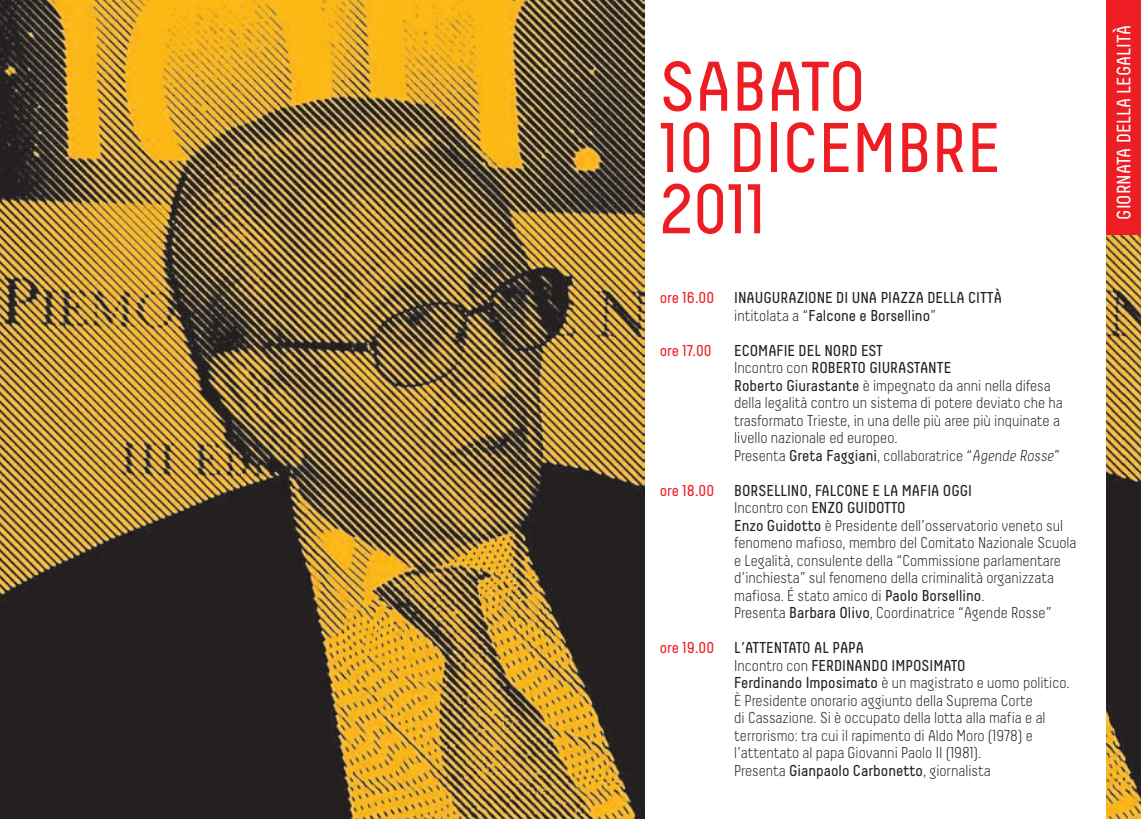
<style>
.page{position:relative;width:1141px;height:819px;background:#fff}
.page>*{position:absolute;margin:0;border:0;box-sizing:border-box;transform-origin:0 0}
.t1{font:70px/61.2px "Decima";color:#ee1d23}
.t2{font:19.25px "Decima";color:#fff}
.t3{font:300 15.75px/17.5px "Decima";color:#231f20}
.t4{font:15.75px/17.5px "Decima";color:#231f20}
.t5{font:15.75px "Decima";color:#ee1d23}
.s1{font-weight:300}
.s2{font-weight:400}
.s3{font-style:italic}
</style>
<div class="page">
<img style="left:0;top:0;width:645px;height:819px">
<img style="left:1106px;top:234px;width:35px;height:585px">
<div style="left:1106px;top:0;width:35px;height:234px;background:#ee1d23"></div>
<h1 class="t1" style="left:660px;top:55px;width:342px">SABATO<br>10 DICEMBRE<br>2011</h1>
<p class="t5" style="left:660px;top:289px;width:56px">ORE 16.00</p>
<p class="t4" style="left:734px;top:289px;width:269px">INAUGURAZIONE DI UNA PIAZZA DELLA CITTÀ <span class="s1">intitolata a “</span>FALCONE E BORSELLINO<span class="s1">”</span></p>
<p class="t5" style="left:660px;top:341px;width:53px">ORE 17.00</p>
<p class="t3" style="left:734px;top:341px;width:330px"><span class="s2">ECOMAFIE DEL NORD EST<br></span>Incontro con <span class="s2">ROBERTO GIURASTANTE<br>ROBERTO GIURASTANTE</span> è impegnato da anni nella difesa della legalità contro un sistema di potere deviato che ha trasformato Trieste, in una delle più aree più inquinate a livello nazionale ed europeo.<br>Presenta <span class="s2">GRETA FAGGIANI</span>, collaboratrice “<span class="s3">Agende Rosse</span>”</p>
<p class="t5" style="left:660px;top:481px;width:56px">ORE 18.00</p>
<p class="t3" style="left:734px;top:481px;width:344px"><span class="s2">BORSELLINO, FALCONE E LA MAFIA OGGI<br></span>Incontro con <span class="s2">ENZO GU IDOTTO<br>ENZO GUIDOTTO</span> è Presidente dell’osservatorio veneto sul fenomeno mafioso, membro del Comitato Nazionale Scuola e Legalità, consulente della “Commissione parlamentare d’inchiesta” sul fenomeno della criminalità organizzata mafiosa. É stato amico di <span class="s2">PAOLO BORSELLINO</span>.<br>Presenta <span class="s2">BARBARA OLIVO</span>, Coordinatrice “Agende Rosse”</p>
<p class="t5" style="left:660px;top:639px;width:56px">ORE 19.00</p>
<p class="t3" style="left:734px;top:639px;width:337px"><span class="s2">L’ATTENTATO AL PAPA<br></span>Incontro con <span class="s2">FERDINANDO IMPOSIMATO<br>FERDINANDO IMPOSIMATO</span> è un magistrato e uomo politico. è Presidente onorario aggiunto della Suprema Corte<br>di Cassazione. Si è occupato della lotta alla mafia e al terrorismo: tra cui il rapimento di Aldo Moro (1978) e l’attentato al papa Giovanni Paolo II (1981).<br>Presenta <span class="s2">GIANPAOLO CARBONETTO</span>, giornalista</p>
<p class="t2" style="left:1113px;top:219px;width:196px;rotate:-90deg">GIORNATA DELLA LEGALITÀ</p>
</div>
